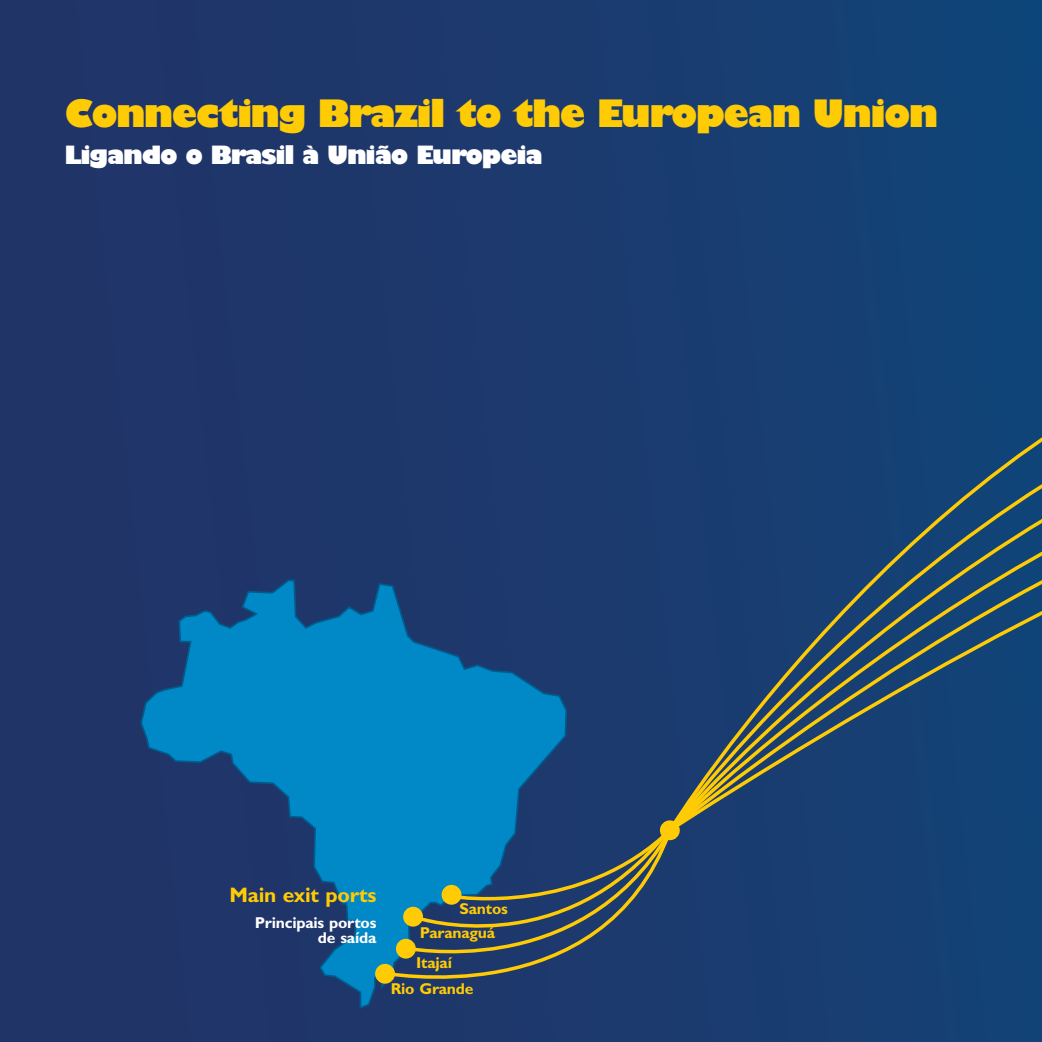
<style>
.page{position:relative;width:1042px;height:1042px;background:#1d396d}
.page>*{position:absolute;margin:0;border:0;box-sizing:border-box;transform-origin:0 0}
.t1{font:800 36.75px "Gill Sans";letter-spacing:-.045em;color:#ffcb05}
.t2{font:800 24.5px "Gill Sans";letter-spacing:-.045em;color:#fff}
.t3{font:700 21px "Gill Sans";letter-spacing:-.015em;color:#ffcb05}
.t4{font:700 15.75px/26.6px "Gill Sans";letter-spacing:-.015em;color:#ffcb05;text-align:center}
.t5{font:700 15.75px/15.8px "Gill Sans";letter-spacing:-.015em;color:#fff;text-align:right}
</style>
<div class="page">
<svg style="left:140px;top:579px;width:427px;height:430px"></svg>
<svg style="left:660px;top:820px;width:20px;height:20px"></svg>
<svg style="left:375px;top:964px;width:20px;height:19px"></svg>
<svg style="left:378px;top:827px;width:189px;height:182px"></svg>
<svg style="left:400px;top:823px;width:276px;height:161px"></svg>
<div style="left:936px;top:309px;width:106px;height:42px;background:#104478"></div>
<svg style="left:666px;top:351px;width:376px;height:483px"></svg>
<p class="t1" style="left:64px;top:90px;width:875px">Connecting Brazil to the European Union</p>
<p class="t2" style="left:64px;top:139px;width:480px">Ligando o Brasil à União Europeia</p>
<p class="t3" style="left:230px;top:882px;width:148px">Main exit ports</p>
<p class="t5" style="left:255px;top:914px;width:123px">Principais portos de saída</p>
<p class="t4" style="left:459px;top:895px;width:50px">Santos</p>
<p class="t4" style="left:420px;top:920px;width:77px">Paranaguá</p>
<p class="t4" style="left:391px;top:949px;width:84px">Itajaí<br>Rio Grande</p>
</div>
